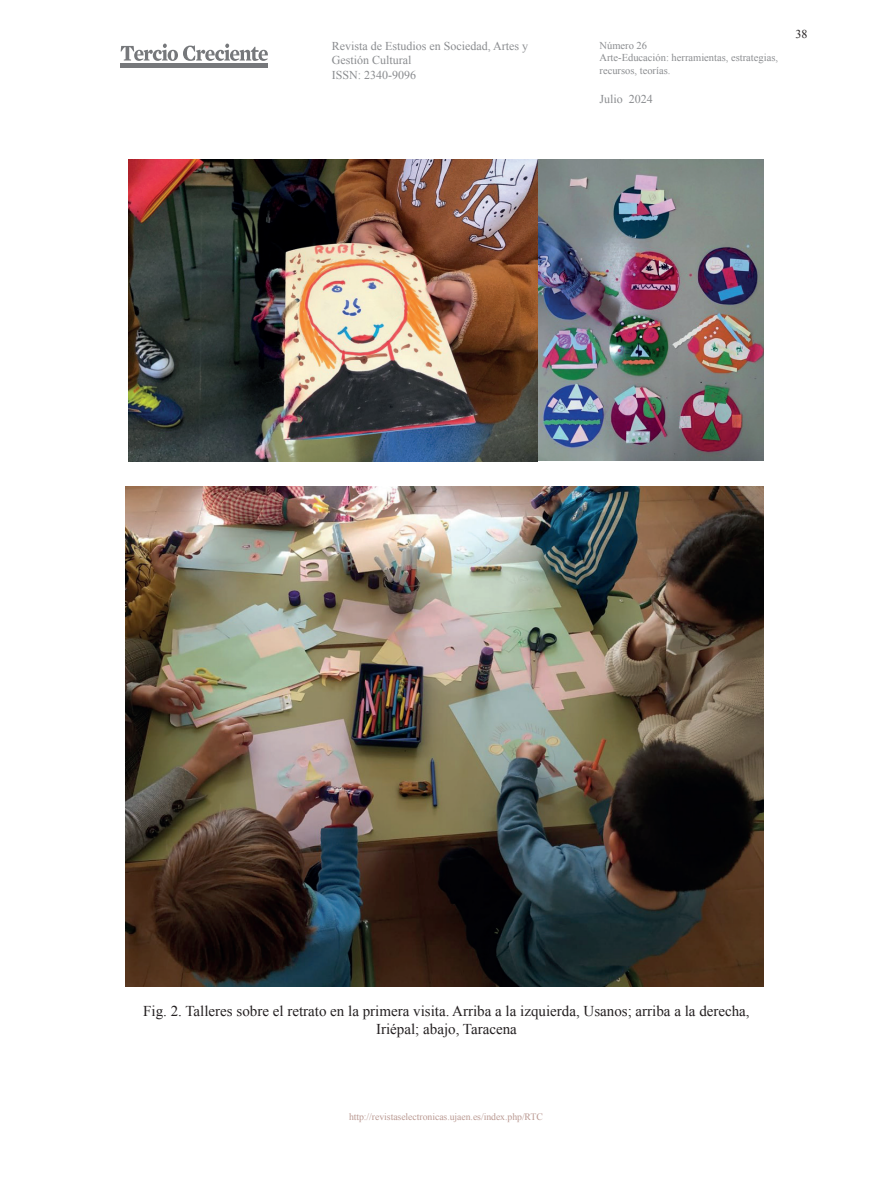
<style>
.page{position:relative;width:893px;height:1191px;background:#fff}
.page>*{position:absolute;margin:0;border:0;box-sizing:border-box;transform-origin:0 0}
.t1{font:15px/18px "Times New Roman";color:#231f20;text-align:center}
.t2{font:12px/14.4px "Times New Roman";color:#8a8c8f}
.t3{font:12px "Times New Roman";color:#231f20}
.t4{font:10.5px/12.6px "Times New Roman";color:#8a8c8f}
.t5{font:9.75px "Times New Roman";letter-spacing:-.005em;color:#ba9992}
</style>
<div class="page">
<svg style="left:121px;top:44px;width:147px;height:17px"></svg>
<hr style="left:121px;top:64px;width:147px;height:4px;background:#76787b">
<img style="left:125px;top:486px;width:638px;height:500px">
<img style="left:129px;top:159px;width:634px;height:302px">
<p class="t2" style="left:332px;top:38px;width:198px">Revista de Estudios en Sociedad, Artes y<br>Gestión Cultural<br>ISSN: 2340-9096</p>
<p class="t4" style="left:600px;top:39px;width:180px">Número 26<br>Arte-Educación: herramientas, estrategias, recursos, teorías.</p>
<p class="t2" style="left:600px;top:91px;width:55px">Julio 2024</p>
<p class="t3" style="left:795px;top:26px;width:13px">38</p>
<p class="t1" style="left:143px;top:1001px;width:608px">Fig. 2. Talleres sobre el retrato en la primera visita. Arriba a la izquierda, Usanos; arriba a la derecha,<br>Iriépal; abajo, Taracena</p>
<p class="t5" style="left:349px;top:1110px;width:195px">http://revistaselectronicas.ujaen.es/index.php/RTC</p>
</div>
